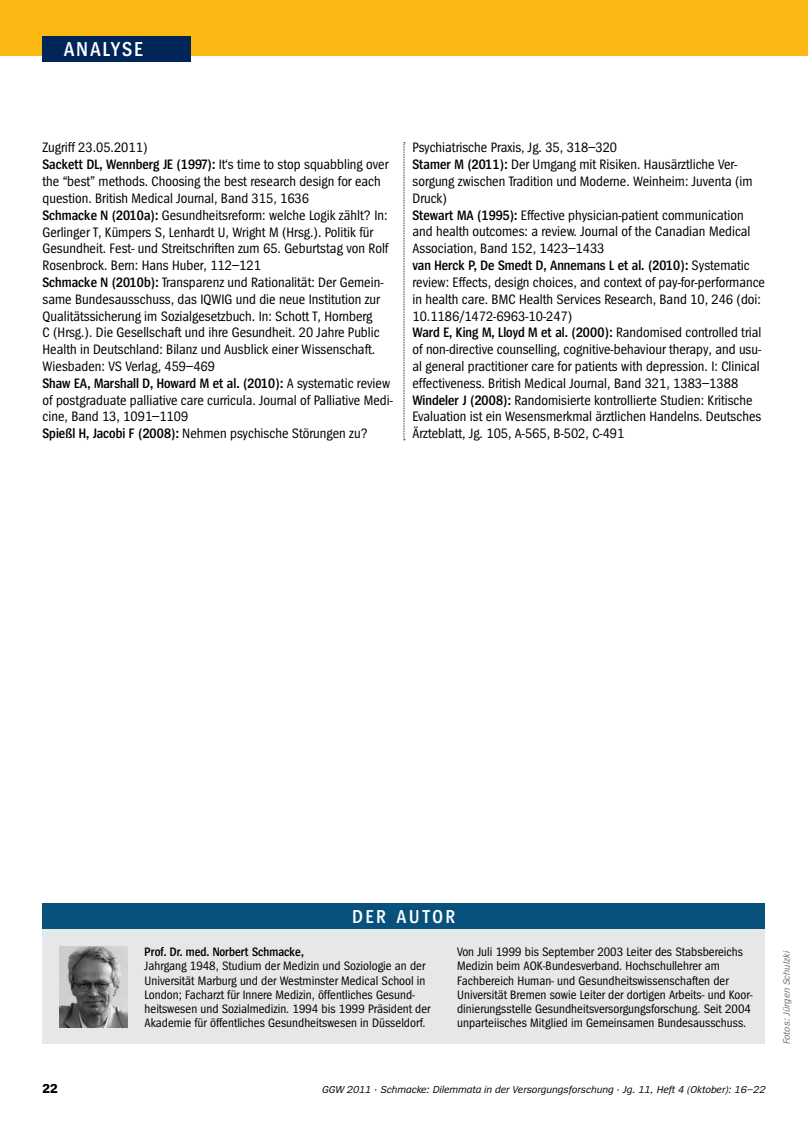
<style>
.page{position:relative;width:808px;height:1127px;background:#fff}
.page>*{position:absolute;margin:0;border:0;box-sizing:border-box;transform-origin:0 0}
.t1{font:600 21px "Spiegel Cd";color:#fff}
.t2{font:600 19.5px "Spiegel Cd";color:#fff}
.t3{font:14.25px/16.8px "Spiegel Cd";color:#000}
.t4{font:700 13.5px "Spiegel";color:#000}
.t5{font:12.75px/14.2px "Spiegel Cd";color:#000}
.t6{font:600 12.75px "Spiegel Cd";color:#000}
.t7{font:italic 10.5px "Spiegel";color:#000}
.t8{font:italic 9.75px "Spiegel";color:#6d6e71}
.s1{font-weight:600}
</style>
<div class="page">
<div style="left:0;top:0;width:808px;height:55px;background:#fdb913"></div>
<div style="left:43px;top:36px;width:148px;height:26px;background:#002659"></div>
<svg style="left:404px;top:142px;width:1px;height:298px"></svg>
<div style="left:43px;top:927px;width:722px;height:117px;background:#e6e7e8"></div>
<div style="left:43px;top:904px;width:722px;height:25px;background:#07517c"></div>
<img style="left:60px;top:946px;width:68px;height:81px">
<h1 class="t1" style="left:64px;top:38px;width:81px">Analyse</h1>
<p class="t3" style="left:43px;top:140px;width:352px">Zugriff 23.05.2011)<br><span class="s1">Sackett DL, Wennberg JE (1997):</span> It‘s time to stop squabbling over the “best” methods. Choosing the best research design for each question. British Medical Journal, Band 315, 1636<br><span class="s1">Schmacke N (2010a):</span> Gesundheitsreform: welche Logik zählt? In:<br>Gerlinger T, Kümpers S, Lenhardt U, Wright M (Hrsg.). Politik für Gesundheit. Fest- und Streitschriften zum 65. Geburtstag von Rolf Rosenbrock. Bern: Hans Huber, 112–121<br><span class="s1">Schmacke N (2010b):</span> Transparenz und Rationalität: Der Gemein&shy;same Bundesausschuss, das IQWIG und die neue Institution zur Qualitätssicherung im Sozialgesetzbuch. In: Schott T, Hornberg<br>C (Hrsg.). Die Gesellschaft und ihre Gesundheit. 20 Jahre Public Health in Deutschland: Bilanz und Ausblick einer Wissenschaft.<br>Wiesbaden: VS Verlag, 459–469<br><span class="s1">Shaw EA, Marshall D, Howard M et al. (2010):</span> A systematic review of postgraduate palliative care curricula. Journal of Palliative Medi&shy;cine, Band 13, 1091–1109<br><span class="s1">Spießl H, Jacobi F (2008):</span> Nehmen psychische Störungen zu?</p>
<p class="t3" style="left:412px;top:140px;width:354px">Psychiatrische Praxis, Jg. 35, 318–320<br><span class="s1">Stamer M (2011):</span> Der Umgang mit Risiken. Hausärztliche Ver&shy;sorgung zwischen Tradition und Moderne. Weinheim: Juventa (im Druck)<br><span class="s1">Stewart MA (1995):</span> Effective physician-patient communication and health outcomes: a review. Journal of the Canadian Medical Association, Band 152, 1423–1433<br><span class="s1">van Herck P, De Smedt D, Annemans L et al. (2010):</span> Systematic review: Effects, design choices, and context of pay-for-performance in health care. BMC Health Services Research, Band 10, 246 (doi:<br>10.1186/1472-6963-10-247)<br><span class="s1">Ward E, King M, Lloyd M et al. (2000):</span> Randomised controlled trial of non-directive counselling, cognitive-behaviour therapy, and usu&shy;al general practitioner care for patients with depression. I: Clinical effectiveness. British Medical Journal, Band 321, 1383–1388<br><span class="s1">Windeler J (2008):</span> Randomisierte kontrollierte Studien: Kritische Evaluation ist ein Wesensmerkmal ärztlichen Handelns. Deutsches Ärzteblatt, Jg. 105, A-565, B-502, C-491</p>
<h2 class="t2" style="left:353px;top:907px;width:104px">Der Autor</h2>
<p class="t6" style="left:145px;top:945px;width:161px">Prof. Dr. med. Norbert Schmacke,</p>
<p class="t5" style="left:145px;top:959px;width:287px">Jahrgang 1948, Studium der Medizin und Soziologie an der Universität Marburg und der Westminster Medical School in London; Facharzt für Innere Medizin, öffentliches Gesund&shy;heitswesen und Sozialmedizin. 1994 bis 1999 Präsident der Akademie für öffentliches Gesundheitswesen in Düsseldorf.</p>
<p class="t5" style="left:457px;top:945px;width:297px">Von Juli 1999 bis September 2003 Leiter des Stabsbereichs Medizin beim AOK-Bundesverband. Hochschullehrer am Fachbereich Human- und Gesundheitswissenschaften der Universität Bremen sowie Leiter der dortigen Arbeits- und Koor&shy;dinierungsstelle Gesundheitsversorgungsforschung. Seit 2004 unparteiisches Mitglied im Gemeinsamen Bundesausschuss.</p>
<p class="t8" style="left:782px;top:1044px;width:94px;rotate:-90deg">Fotos: Jürgen Schulzki</p>
<p class="t4" style="left:43px;top:1081px;width:17px">22</p>
<p class="t7" style="left:322px;top:1084px;width:445px">GGW 2011 · Schmacke: Dilemmata in der Versorgungsforschung · Jg. 11, Heft 4 (Oktober): 16–22</p>
</div>
